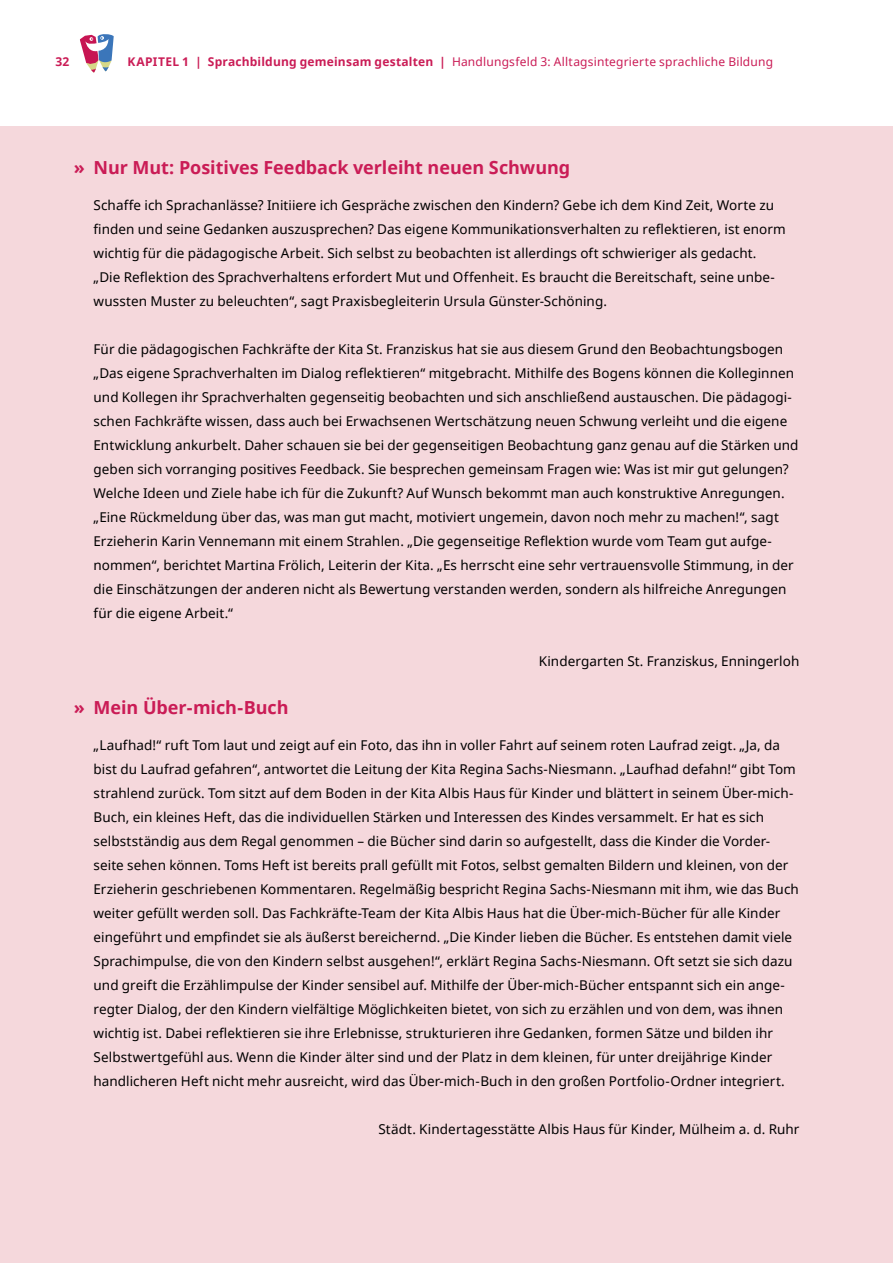
<style>
.page{position:relative;width:893px;height:1263px;background:#fff}
.page>*{position:absolute;margin:0;border:0;box-sizing:border-box;transform-origin:0 0}
.t1{font:700 18px "Noto Sans";letter-spacing:-.005em;color:#ca1c56}
.t2{font:13.5px/24px "Noto Sans";letter-spacing:.005em;color:#000}
.t3{font:12px "Noto Sans";letter-spacing:.015em;color:#ca1c56}
.t4{font:700 12px "Noto Sans";letter-spacing:.015em;color:#ca1c56}
</style>
<div class="page">
<svg style="left:80px;top:34px;width:34px;height:39px"></svg>
<div style="left:0;top:127px;width:893px;height:1136px;background:#f5d8dc"></div>
<p class="t4" style="left:55px;top:53px;width:16px">32</p>
<p class="t4" style="left:128px;top:53px;width:63px">KAPITEL 1</p>
<p class="t4" style="left:208px;top:53px;width:227px">Sprachbildung gemeinsam gestalten</p>
<p class="t3" style="left:452px;top:53px;width:323px">Handlungsfeld 3: Alltagsintegrierte sprachliche Bildung</p>
<h1 class="t1" style="left:74px;top:155px;width:498px">» Nur Mut: Positives Feedback verleiht neuen Schwung</h1>
<p class="t2" style="left:94px;top:193px;width:694px">Schaffe ich Sprachanlässe? Initiiere ich Gespräche zwischen den Kindern? Gebe ich dem Kind Zeit, Worte zu finden und seine Gedanken auszusprechen? Das eigene Kommunikationsverhalten zu reflektieren, ist enorm wichtig für die pädagogische Arbeit. Sich selbst zu beobachten ist allerdings oft schwieriger als gedacht. „Die Reflektion des Sprachverhaltens erfordert Mut und Offenheit. Es braucht die Bereitschaft, seine unbe&shy;wussten Muster zu beleuchten“, sagt Praxisbegleiterin Ursula Günster-Schöning.</p>
<p class="t2" style="left:94px;top:337px;width:706px">Für die pädagogischen Fachkräfte der Kita St. Franziskus hat sie aus diesem Grund den Beobachtungsbogen „Das eigene Sprachverhalten im Dialog reflektieren“ mitgebracht. Mithilfe des Bogens können die Kolleginnen und Kollegen ihr Sprachverhalten gegenseitig beobachten und sich anschließend austauschen. Die pädagogi&shy;schen Fachkräfte wissen, dass auch bei Erwachsenen Wertschätzung neuen Schwung verleiht und die eigene Entwicklung ankurbelt. Daher schauen sie bei der gegenseitigen Beobachtung ganz genau auf die Stärken und geben sich vorranging positives Feedback. Sie besprechen gemeinsam Fragen wie: Was ist mir gut gelungen?<br>Welche Ideen und Ziele habe ich für die Zukunft? Auf Wunsch bekommt man auch konstruktive Anregungen. „Eine Rückmeldung über das, was man gut macht, motiviert ungemein, davon noch mehr zu machen!“, sagt Erzieherin Karin Vennemann mit einem Strahlen. „Die gegenseitige Reflektion wurde vom Team gut aufge&shy;nommen“, berichtet Martina Frölich, Leiterin der Kita. „Es herrscht eine sehr vertrauensvolle Stimmung, in der die Einschätzungen der anderen nicht als Bewertung verstanden werden, sondern als hilfreiche Anregungen für die eigene Arbeit.“</p>
<p class="t2" style="left:539px;top:649px;width:262px">Kindergarten St. Franziskus, Enningerloh</p>
<h1 class="t1" style="left:94px;top:695px;width:197px">Mein Über-mich-Buch</h1>
<p class="t2" style="left:94px;top:733px;width:707px">„Laufhad!“ ruft Tom laut und zeigt auf ein Foto, das ihn in voller Fahrt auf seinem roten Laufrad zeigt. „Ja, da bist du Laufrad gefahren“, antwortet die Leitung der Kita Regina Sachs-Niesmann. „Laufhad defahn!“ gibt Tom strahlend zurück. Tom sitzt auf dem Boden in der Kita Albis Haus für Kinder und blättert in seinem Über-mich-Buch, ein kleines Heft, das die individuellen Stärken und Interessen des Kindes versammelt. Er hat es sich selbstständig aus dem Regal genommen – die Bücher sind darin so aufgestellt, dass die Kinder die Vorder&shy;seite sehen können. Toms Heft ist bereits prall gefüllt mit Fotos, selbst gemalten Bildern und kleinen, von der Erzieherin geschriebenen Kommentaren. Regelmäßig bespricht Regina Sachs-Niesmann mit ihm, wie das Buch weiter gefüllt werden soll. Das Fachkräfte-Team der Kita Albis Haus hat die Über-mich-Bücher für alle Kinder eingeführt und empfindet sie als äußerst bereichernd. „Die Kinder lieben die Bücher. Es entstehen damit viele Sprachimpulse, die von den Kindern selbst ausgehen!“, erklärt Regina Sachs-Niesmann. Oft setzt sie sich dazu und greift die Erzählimpulse der Kinder sensibel auf. Mithilfe der Über-mich-Bücher entspannt sich ein ange&shy;regter Dialog, der den Kindern vielfältige Möglichkeiten bietet, von sich zu erzählen und von dem, was ihnen wichtig ist. Dabei reflektieren sie ihre Erlebnisse, strukturieren ihre Gedanken, formen Sätze und bilden ihr Selbstwertgefühl aus. Wenn die Kinder älter sind und der Platz in dem kleinen, für unter dreijährige Kinder handlicheren Heft nicht mehr ausreicht, wird das Über-mich-Buch in den großen Portfolio-Ordner integriert.</p>
<p class="t2" style="left:379px;top:1117px;width:422px">Städt. Kindertagesstätte Albis Haus für Kinder, Mülheim a. d. Ruhr</p>
<h1 class="t1" style="left:74px;top:695px;width:13px">»</h1>
</div>
